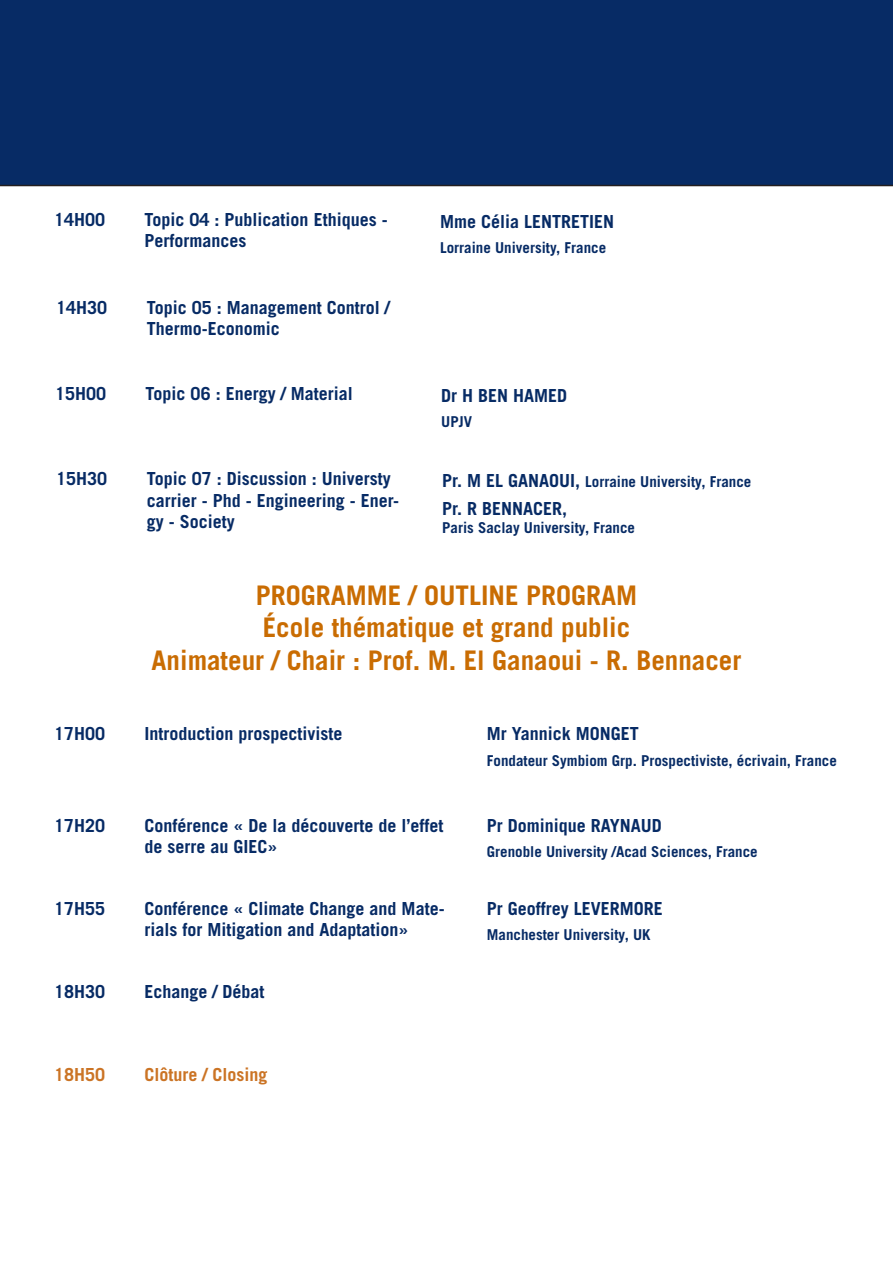
<style>
.page{position:relative;width:893px;height:1263px;background:#fff}
.page>*{position:absolute;margin:0;border:0;box-sizing:border-box;transform-origin:0 0}
.t1{font:700 27px/32.4px "Trade Gothic LT Std";color:#c96c02;text-align:center}
.t2{font:700 18px/21.6px "Trade Gothic LT Std";color:#072b65}
.t3{font:700 18px "Trade Gothic LT Std";color:#cb7425}
.t4{font:700 15px "Trade Gothic LT Std";color:#072b65}
.s1{font-size:18px}
</style>
<div class="page">
<div style="left:0;top:0;width:893px;height:186px;background:#072b65"></div>
<p class="t2" style="left:54px;top:208px;width:53px">14H00</p>
<p class="t2" style="left:145px;top:208px;width:245px">Topic 04 : Publication Ethiques -<br>Performances</p>
<p class="t2" style="left:440px;top:210px;width:176px">Mme Célia LENTRETIEN</p>
<p class="t4" style="left:440px;top:238px;width:168px">Lorraine University, France</p>
<p class="t2" style="left:56px;top:296px;width:53px">14H30</p>
<p class="t2" style="left:147px;top:296px;width:245px">Topic 05 : Management Control /<br>Thermo-Economic</p>
<p class="t2" style="left:55px;top:382px;width:53px">15H00</p>
<p class="t2" style="left:146px;top:382px;width:209px">Topic 06 : Energy / Material</p>
<p class="t2" style="left:441px;top:384px;width:128px">Dr H BEN HAMED</p>
<p class="t4" style="left:441px;top:413px;width:32px">UPJV</p>
<p class="t2" style="left:56px;top:467px;width:53px">15H30</p>
<p class="t2" style="left:147px;top:467px;width:254px">Topic 07 : Discussion : Universty carrier - Phd - Engineering - Ener&shy;gy - Society</p>
<p class="t4" style="left:442px;top:472px;width:311px"><span class="s1">Pr. M EL GANAOUI,</span> Lorraine University, France</p>
<p class="t2" style="left:442px;top:497px;width:127px">Pr. R BENNACER,</p>
<p class="t4" style="left:442px;top:518px;width:194px">Paris Saclay University, France</p>
<p class="t2" style="left:54px;top:723px;width:53px">17H00</p>
<p class="t2" style="left:54px;top:814px;width:53px">17H20</p>
<h1 class="t1" style="left:152px;top:579px;width:591px">PROGRAMME / OUTLINE PROGRAM<br>École thématique et grand public<br>Animateur / Chair : Prof. M. El Ganaoui - R. Bennacer</h1>
<p class="t2" style="left:145px;top:723px;width:199px">Introduction prospectiviste</p>
<p class="t2" style="left:487px;top:723px;width:154px">Mr Yannick MONGET</p>
<p class="t4" style="left:487px;top:751px;width:351px">Fondateur Symbiom Grp. Prospectiviste, écrivain, France</p>
<p class="t2" style="left:145px;top:814px;width:301px">Conférence « De la découverte de l’effet de serre au GIEC»</p>
<p class="t2" style="left:487px;top:814px;width:177px">Pr Dominique RAYNAUD</p>
<p class="t4" style="left:487px;top:843px;width:272px">Grenoble University /Acad Sciences, France</p>
<p class="t2" style="left:54px;top:897px;width:53px">17H55</p>
<p class="t2" style="left:145px;top:897px;width:302px">Conférence « Climate Change and Mate&shy;rials for Mitigation and Adaptation»</p>
<p class="t2" style="left:487px;top:897px;width:178px">Pr Geoffrey LEVERMORE</p>
<p class="t4" style="left:487px;top:926px;width:165px">Manchester University, UK</p>
<p class="t2" style="left:54px;top:980px;width:53px">18H30</p>
<p class="t2" style="left:145px;top:980px;width:122px">Echange / Débat</p>
<p class="t3" style="left:54px;top:1064px;width:53px">18H50</p>
<p class="t3" style="left:145px;top:1064px;width:125px">Clôture / Closing</p>
</div>
